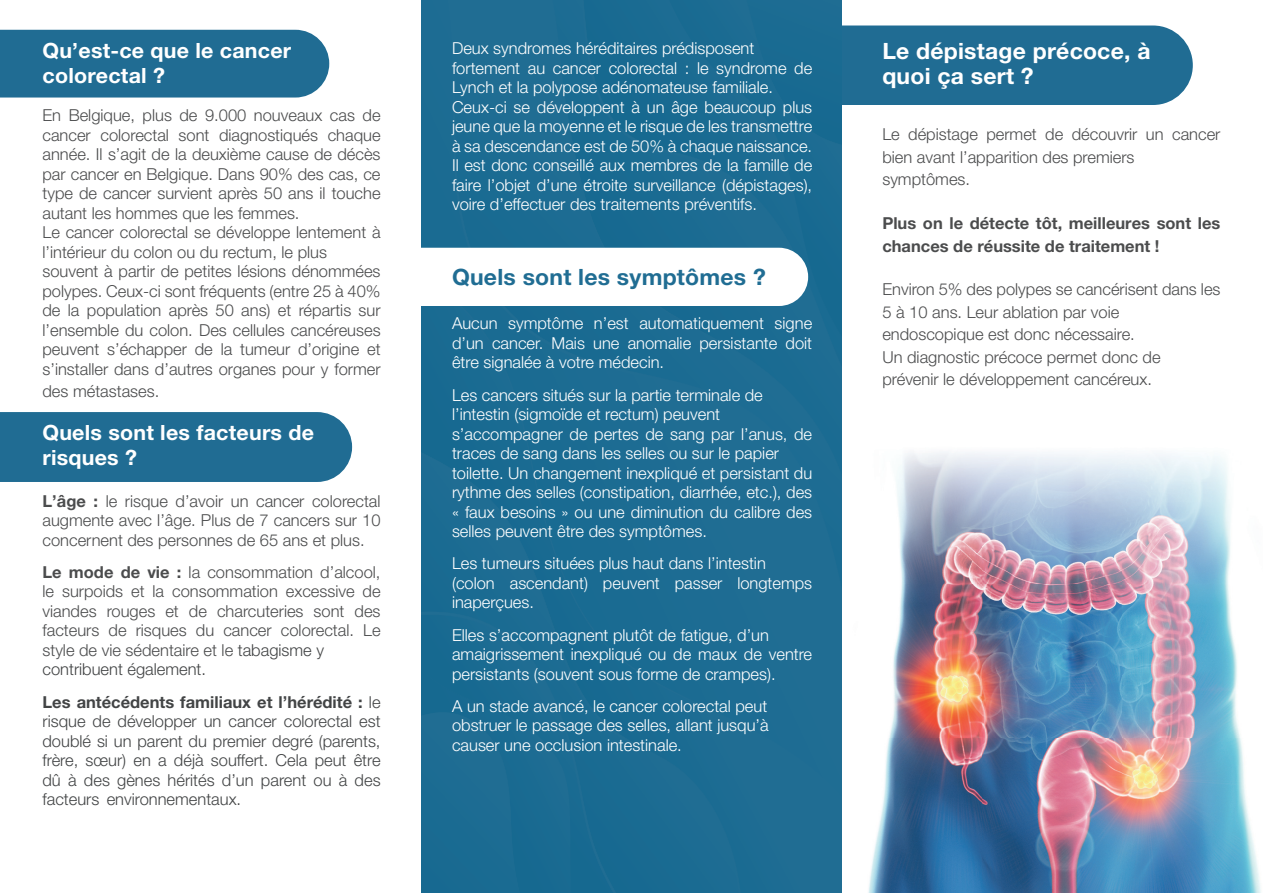
<style>
.page{position:relative;width:1263px;height:893px;background:#fff}
.page>*{position:absolute;margin:0;border:0;box-sizing:border-box;transform-origin:0 0}
.t1{font:700 22.5px/25.5px "Helvetica Neue LT Pro";letter-spacing:.01em;color:#fff}
.t2{font:700 22.5px "Helvetica Neue LT Pro";letter-spacing:.01em;color:#206d93}
.t3{font:700 21px/25.5px "Helvetica Neue LT Pro";letter-spacing:.01em;color:#fff}
.t4{font:300 16.5px/19.5px "Helvetica Neue LT Pro";color:#fff}
.t5{font:300 16.5px/19.5px "Helvetica Neue LT Pro";color:#4b4c4d}
.t6{font:300 16.5px/19.5px "Helvetica Neue LT Pro";color:#424445;text-align:justify}
.t7{font:700 16.5px/22.5px "Helvetica Neue LT Pro";color:#4b4c4d}
.s1{font-weight:700;color:#fff}
.s2{font-weight:700}
.s3{color:#424445}
.s4{color:#fff}
</style>
<div class="page">
<div style="left:755px;top:26px;width:438px;height:79px;background:#206c93;border-radius:40px"></div>
<div style="left:448px;top:0;width:394px;height:272px;background:#1b6b92"></div>
<div style="left:421px;top:274px;width:421px;height:619px;background:#1e6c93"></div>
<div style="left:421px;top:452px;width:320px;height:441px;background:#1c6c92"></div>
<div style="left:421px;top:612px;width:195px;height:281px;background:#1a6b92"></div>
<div style="left:324px;top:248px;width:484px;height:58px;background:#fff;border-radius:29px"></div>
<div style="left:0;top:30px;width:329px;height:68px;background:#206c93"></div>
<div style="left:0;top:412px;width:352px;height:70px;background:#206c93"></div>
<img style="left:868px;top:452px;width:393px;height:441px">
<p class="t3" style="left:43px;top:37px;width:250px">Qu’est-ce que le cancer colorectal ?</p>
<p class="t5" style="left:43px;top:105px;width:340px">En Belgique, plus de 9.000 nouveaux cas de cancer colorectal sont diagnostiqués chaque année. Il s’agit de la deuxième cause de décès par cancer en Belgique. Dans 90% des cas, ce type de cancer survient après 50 ans il touche autant les hommes que les femmes.<br>Le cancer colorectal se développe lentement à l’intérieur du colon ou du rectum, le plus souvent à partir de petites lésions dénommées polypes. Ceux-ci sont fréquents (entre 25 à 40% de la population après 50 ans) et répartis sur l’ensemble du colon. Des cellules cancéreuses peuvent s’échapper de la tumeur d’origine et s’installer dans d’autres organes pour y former</p>
<p class="t5" style="left:43px;top:381px;width:134px">des métastases.<span class="s1">ct</span></p>
<p class="t3" style="left:43px;top:419px;width:273px">Quels sont les facteurs de risques ?</p>
<p class="t5" style="left:43px;top:491px;width:340px;text-align:justify"><span class="s2">L’âge :</span> le risque d’avoir un cancer colorectal augmente avec l’âge. Plus de 7 cancers sur 10 concernent des personnes de 65 ans et plus.</p>
<p class="t5" style="left:43px;top:562px;width:340px"><span class="s2">Le mode de vie :</span> la consommation d’alcool, le surpoids et la consommation excessive de viandes rouges et de charcuteries sont des facteurs de risques du cancer colorectal. Le style de vie sédentaire et le <span class="s3">tabagisme y contribuent également.</span></p>
<p class="t6" style="left:43px;top:692px;width:340px"><span class="s2">Les antécédents familiaux et l’hérédité :</span> le risque de développer un cancer colorectal est doublé si un parent du premier degré (parents, frère, sœur) en a déjà souffert. Cela peut être dû à des gènes hérités d’un parent ou à des facteurs environnementaux.<span class="s4">communs aux per-</span></p>
<p class="t4" style="left:452px;top:38px;width:362px">Deux syndromes héréditaires prédisposent fortement au cancer colorectal : le syndrome de Lynch et la polypose adénomateuse familiale.<br>Ceux-ci se développent à un âge beaucoup plus jeune que la moyenne et le risque de les transmettre à sa descendance est de 50% à chaque naissance.<br>Il est donc conseillé aux membres de la famille de faire l’objet d’une étroite surveillance (dépistages), voire d’effectuer des traitements préventifs.</p>
<h1 class="t2" style="left:452px;top:263px;width:315px">Quels sont les symptômes ?</h1>
<p class="t4" style="left:452px;top:313px;width:362px;text-align:justify">Aucun symptôme n’est automatiquement signe d’un cancer. Mais une anomalie persistante doit être signalée à votre médecin.</p>
<p class="t4" style="left:452px;top:385px;width:362px">Les cancers situés sur la partie terminale de l’intestin (sigmoïde et rectum) peuvent s’accompagner de pertes de sang par l’anus, de traces de sang dans les selles ou sur le papier toilette. Un changement inexpliqué et persistant du rythme des selles (constipation, diarrhée, etc.), des « faux besoins » ou une diminution du calibre des selles peuvent être des symptômes.</p>
<p class="t4" style="left:452px;top:553px;width:362px">Les tumeurs situées plus haut dans l’intestin (colon ascendant) peuvent passer longtemps inaperçues.</p>
<p class="t4" style="left:452px;top:625px;width:362px">Elles s’accompagnent plutôt de fatigue, d’un amaigrissement inexpliqué ou de maux de ventre persistants (souvent sous forme de crampes).</p>
<p class="t4" style="left:452px;top:696px;width:318px;text-align:justify">A un stade avancé, le cancer colorectal peut obstruer le passage des selles, allant jusqu’à causer une occlusion intestinale.</p>
<h1 class="t1" style="left:882px;top:37px;width:270px">Le dépistage précoce, à quoi ça sert ?</h1>
<p class="t5" style="left:882px;top:123px;width:340px;line-height:22.5px">Le dépistage permet de découvrir un cancer bien avant l’apparition des premiers symptômes.</p>
<p class="t7" style="left:882px;top:212px;width:340px">Plus on le détecte tôt, meilleures sont les chances de réussite de traitement !</p>
<p class="t5" style="left:882px;top:278px;width:340px;line-height:22.5px">Environ 5% des polypes se cancérisent dans les 5 à 10 ans. Leur ablation par voie endoscopique est donc nécessaire.<br>Un diagnostic précoce permet donc de prévenir le développement cancéreux.</p>
</div>
